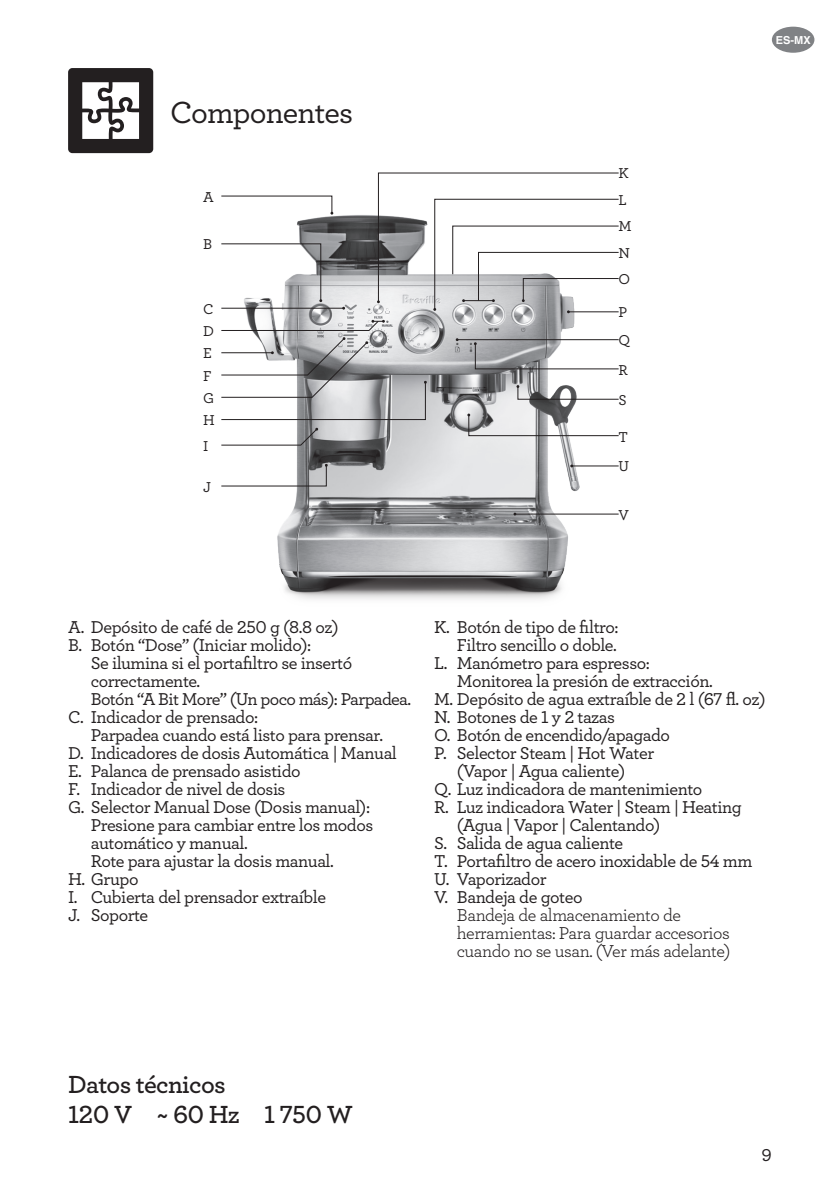
<style>
.page{position:relative;width:840px;height:1191px;background:#fff}
.page>*{position:absolute;margin:0;border:0;box-sizing:border-box;transform-origin:0 0}
.t1{font:500 32px "Archer";letter-spacing:-.025em;color:#231f20}
.t2{font:600 26px "Archer";letter-spacing:-.025em;color:#231f20}
.t3{font:26px "Archer Semibold LF";letter-spacing:-.025em;color:#231f20}
.t4{font:500 18px/18px "Archer";letter-spacing:-.025em;color:#231f20}
.t5{font:18px/18px "Archer";letter-spacing:-.025em;color:#231f20}
.t6{font:500 15px/26.4px "Archer";color:#231f20}
.t7{font:700 11px "Helvetica World";color:#fff}
</style>
<div class="page">
<div style="left:771px;top:27px;width:43px;height:26px;background:#808285;border-radius:50%"></div>
<img style="left:221px;top:212px;width:397px;height:388px">
<div style="left:68px;top:68px;width:85px;height:85px;background:#231f20;border-radius:4px"></div>
<svg style="left:82px;top:82px;width:57px;height:57px"></svg>
<svg style="left:221px;top:195px;width:112px;height:20px"></svg>
<svg style="left:473px;top:342px;width:146px;height:27px"></svg>
<svg style="left:516px;top:385px;width:103px;height:15px"></svg>
<svg style="left:467px;top:413px;width:152px;height:23px"></svg>
<svg style="left:221px;top:243px;width:101px;height:59px"></svg>
<hr style="left:221px;top:308px;width:122px;height:1px;background:#231f20">
<hr style="left:457px;top:339px;width:161px;height:1px;background:#231f20">
<hr style="left:571px;top:465px;width:47px;height:1px;background:#231f20">
<hr style="left:514px;top:514px;width:104px;height:1px;background:#231f20">
<svg style="left:221px;top:320px;width:163px;height:11px"></svg>
<svg style="left:377px;top:172px;width:242px;height:141px"></svg>
<svg style="left:221px;top:337px;width:205px;height:83px"></svg>
<svg style="left:221px;top:427px;width:97px;height:19px"></svg>
<svg style="left:221px;top:464px;width:107px;height:23px"></svg>
<h1 class="t1" style="left:170px;top:90px;width:184px">Componentes</h1>
<p class="t6" style="left:203px;top:183px;width:12px">A</p>
<p class="t6" style="left:203px;top:230px;width:11px">B</p>
<p class="t6" style="left:203px;top:295px;width:12px">C</p>
<p class="t6" style="left:203px;top:319px;width:12px;line-height:22.2px">D<br>E</p>
<p class="t6" style="left:203px;top:361px;width:10px">F</p>
<p class="t6" style="left:203px;top:384px;width:13px">G</p>
<p class="t6" style="left:203px;top:406px;width:13px">H</p>
<p class="t6" style="left:203px;top:432px;width:7px">I</p>
<p class="t6" style="left:203px;top:472px;width:9px">J</p>
<p class="t6" style="left:618px;top:159px;width:12px">K<br>L</p>
<p class="t6" style="left:618px;top:212px;width:15px">M</p>
<p class="t6" style="left:618px;top:239px;width:13px">N</p>
<p class="t6" style="left:618px;top:265px;width:13px">O</p>
<p class="t6" style="left:618px;top:298px;width:10px">P</p>
<p class="t6" style="left:618px;top:326px;width:13px">Q</p>
<p class="t6" style="left:618px;top:356px;width:11px">R</p>
<p class="t6" style="left:618px;top:386px;width:10px">S</p>
<p class="t6" style="left:618px;top:422px;width:11px">T</p>
<p class="t6" style="left:618px;top:452px;width:12px">U</p>
<p class="t6" style="left:618px;top:500px;width:12px">V</p>
<p class="t7" style="left:775px;top:33px;width:36px">ES-MX</p>
<p class="t4" style="left:68px;top:616px;width:272px">A. Depósito de café de 250 g (8.8 oz)<br>B. Botón “Dose” (Iniciar molido):</p>
<p class="t4" style="left:91px;top:652px;width:263px">Se ilumina si el portafiltro se insertó</p>
<p class="t4" style="left:91px;top:670px;width:111px">correctamente.</p>
<p class="t4" style="left:91px;top:688px;width:321px">Botón “A Bit More” (Un poco más): Parpadea.</p>
<p class="t4" style="left:68px;top:706px;width:191px">C. Indicador de prensado:</p>
<p class="t4" style="left:91px;top:724px;width:293px">Parpadea cuando está listo para prensar.</p>
<p class="t4" style="left:68px;top:742px;width:330px">D. Indicadores de dosis Automática | Manual</p>
<p class="t4" style="left:68px;top:760px;width:234px">E. Palanca de prensado asistido</p>
<p class="t4" style="left:68px;top:778px;width:219px">F. Indicador de nivel de dosis</p>
<p class="t4" style="left:68px;top:796px;width:303px">G. Selector Manual Dose (Dosis manual):</p>
<p class="t4" style="left:91px;top:814px;width:284px">Presione para cambiar entre los modos</p>
<p class="t4" style="left:91px;top:832px;width:158px">automático y manual.</p>
<p class="t4" style="left:91px;top:850px;width:244px">Rote para ajustar la dosis manual.</p>
<p class="t4" style="left:68px;top:868px;width:72px">H. Grupo</p>
<p class="t4" style="left:68px;top:886px;width:259px">I. Cubierta del prensador extraíble</p>
<p class="t4" style="left:68px;top:904px;width:82px">J. Soporte</p>
<p class="t4" style="left:434px;top:616px;width:186px">K. Botón de tipo de filtro:</p>
<p class="t4" style="left:456px;top:634px;width:161px">Filtro sencillo o doble.</p>
<p class="t4" style="left:434px;top:652px;width:217px">L. Manómetro para espresso:</p>
<p class="t4" style="left:456px;top:670px;width:257px">Monitorea la presión de extracción.</p>
<p class="t4" style="left:434px;top:688px;width:333px">M. Depósito de agua extraíble de 2 l (67 fl. oz)</p>
<p class="t4" style="left:434px;top:706px;width:182px">N. Botones de 1 y 2 tazas</p>
<p class="t4" style="left:434px;top:724px;width:237px">O. Botón de encendido/apagado</p>
<p class="t4" style="left:434px;top:742px;width:221px">P. Selector Steam | Hot Water</p>
<p class="t4" style="left:456px;top:760px;width:170px">(Vapor | Agua caliente)</p>
<p class="t4" style="left:434px;top:778px;width:269px">Q. Luz indicadora de mantenimiento</p>
<p class="t4" style="left:434px;top:796px;width:309px">R. Luz indicadora Water | Steam | Heating</p>
<p class="t4" style="left:456px;top:814px;width:205px">(Agua | Vapor | Calentando)</p>
<p class="t4" style="left:434px;top:832px;width:190px">S. Salida de agua caliente</p>
<p class="t4" style="left:434px;top:850px;width:319px">T. Portafiltro de acero inoxidable de 54 mm</p>
<p class="t4" style="left:434px;top:868px;width:114px">U. Vaporizador</p>
<p class="t4" style="left:434px;top:886px;width:150px">V. Bandeja de goteo</p>
<p class="t5" style="left:456px;top:905px;width:275px">Bandeja de almacenamiento de herramientas: Para guardar accesorios cuando no se usan. (Ver más adelante)</p>
<h2 class="t3" style="left:68px;top:1067px;width:159px">Datos técnicos</h2>
<h2 class="t2" style="left:68px;top:1094px;width:286px">120 V ~ 60 Hz 1 750 W</h2>
<p class="t4" style="left:761px;top:1145px;width:12px">9</p>
</div>
